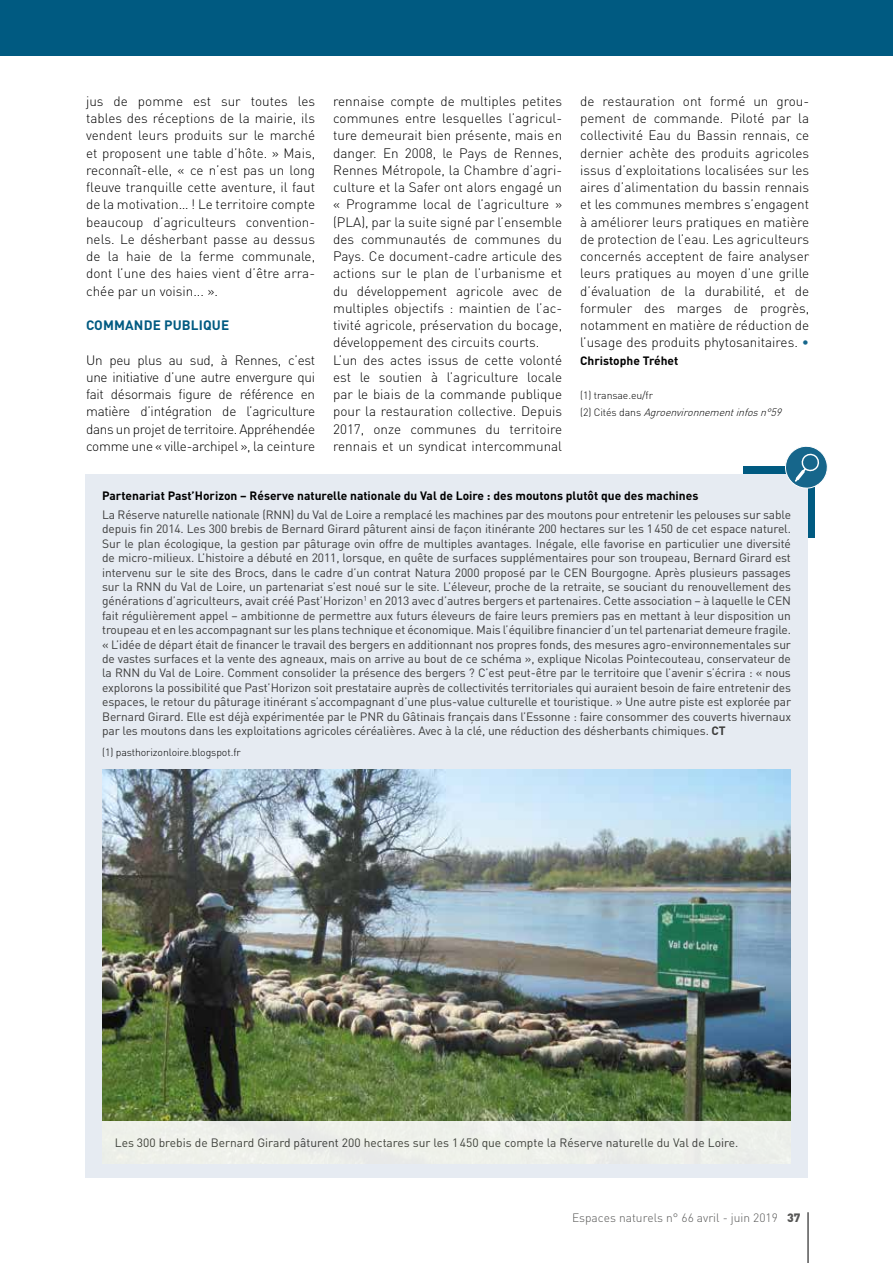
<style>
.page{position:relative;width:893px;height:1263px;background:#fff}
.page>*{position:absolute;margin:0;border:0;box-sizing:border-box;transform-origin:0 0}
.t1{font:300 13.5px/17.2px "DIN Pro";color:#000;text-align:justify}
.t2{font:700 13.5px "DIN Pro";letter-spacing:.01em;color:#005a81}
.t3{font:12px/14.4px "DIN Pro";color:#3c3c3b;text-align:justify}
.t4{font:700 12px "DIN Pro";color:#000}
.t5{font:300 12px "DIN Pro";color:#575756}
.t6{font:300 10.5px/17.2px "DIN Pro";letter-spacing:-.01em;color:#000}
.s1{color:#16668b}
.s2{font-style:italic}
.s3{font-weight:700}
.s4{font-weight:900}
</style>
<div class="page">
<hr style="left:808px;top:1212px;width:1px;height:51px;background:#000">
<div style="left:0;top:0;width:893px;height:56px;background:#005a81"></div>
<div style="left:743px;top:467px;width:72px;height:71px;background:#005a81"></div>
<div style="left:85px;top:474px;width:723px;height:704px;background:#e6ebf2"></div>
<svg style="left:783px;top:446px;width:45px;height:43px"></svg>
<img style="left:102px;top:770px;width:689px;height:351px">
<div style="left:102px;top:1121px;width:689px;height:43px;background:#edf0ea"></div>
<p class="t1" style="left:86px;top:92px;width:231px">jus de pomme est sur toutes les tables des réceptions de la mairie, ils vendent leurs produits sur le marché et proposent une table d’hôte. » Mais, reconnaît-elle, « ce n’est pas un long fleuve tranquille cette aventure, il faut de la motivation… ! Le territoire compte beaucoup d’agriculteurs convention&shy;nels. Le désherbant passe au dessus de la haie de la ferme communale, dont l’une des haies vient d’être arra&shy;chée par un voisin... ».</p>
<p class="t2" style="left:86px;top:316px;width:145px">COMMANDE PUBLIQUE</p>
<p class="t1" style="left:86px;top:350px;width:231px">Un peu plus au sud, à Rennes, c’est une initiative d’une autre envergure qui fait désormais figure de référence en matière d’intégration de l’agriculture dans un projet de territoire. Appréhendée comme une « ville-archipel », la ceinture</p>
<p class="t1" style="left:333px;top:92px;width:231px;text-align:left">rennaise compte de multiples petites communes entre lesquelles l’agricul&shy;ture demeurait bien présente, mais en danger. En 2008, le Pays de Rennes, Rennes Métropole, la Chambre d’agri&shy;culture et la Safer ont alors engagé un « Programme local de l’agriculture » (PLA), par la suite signé par l’ensemble des communautés de communes du Pays. Ce document-cadre articule des actions sur le plan de l’urbanisme et du développement agricole avec de multiples objectifs : maintien de l’ac&shy;tivité agricole, préservation du bocage, développement des circuits courts.<br>L’un des actes issus de cette volonté est le soutien à l’agriculture locale par le biais de la commande publique pour la restauration collective. Depuis 2017, onze communes du territoire rennais et un syndicat intercommunal</p>
<p class="t1" style="left:580px;top:92px;width:231px">de restauration ont formé un grou&shy;pement de commande. Piloté par la collectivité Eau du Bassin rennais, ce dernier achète des produits agricoles issus d’exploitations localisées sur les aires d’alimentation du bassin rennais et les communes membres s’engagent à améliorer leurs pratiques en matière de protection de l’eau. Les agriculteurs concernés acceptent de faire analyser leurs pratiques au moyen d’une grille d’évaluation de la durabilité, et de formuler des marges de progrès, notamment en matière de réduction de l’usage des produits phytosanitaires. <span class="s1">•</span></p>
<p class="t4" style="left:580px;top:352px;width:100px">Christophe Tréhet</p>
<p class="t6" style="left:580px;top:386px;width:206px">(1) transae.eu/fr<br>( 2 ) C i t é s d a n s <span class="s2">Agroenvironnementinfosn°59</span></p>
<p class="t4" style="left:102px;top:488px;width:598px">Partenariat Past’Horizon – Réserve naturelle nationale du Val de Loire : des moutons plutôt que des machines</p>
<p class="t3" style="left:102px;top:507px;width:690px">La Réserve naturelle nationale (RNN) du Val de Loire a remplacé les machines par des moutons pour entretenir les pelouses sur sable depuis fin 2014. Les 300 brebis de Bernard Girard pâturent ainsi de façon itinérante 200 hectares sur les 1450 de cet espace naturel.<br>Sur le plan écologique, la gestion par pâturage ovin offre de multiples avantages. Inégale, elle favorise en particulier une diversité de micro-milieux. L’histoire a débuté en 2011, lorsque, en quête de surfaces supplémentaires pour son troupeau, Bernard Girard est intervenu sur le site des Brocs, dans le cadre d’un contrat Natura 2000 proposé par le CEN Bourgogne. Après plusieurs passages sur la RNN du Val de Loire, un partenariat s’est noué sur le site. L’éleveur, proche de la retraite, se souciant du renouvellement des générations d’agriculteurs, avait créé Past’Horizon<sup>1</sup> en 2013 avec d’autres bergers et partenaires. Cette association – à laquelle le CEN fait régulièrement appel – ambitionne de permettre aux futurs éleveurs de faire leurs premiers pas en mettant à leur disposition un troupeau et en les accompagnant sur les plans technique et économique. Mais l’équilibre financier d’un tel partenariat demeure fragile. « L’idée de départ était de financer le travail des bergers en additionnant nos propres fonds, des mesures agro-environnementales sur de vastes surfaces et la vente des agneaux, mais on arrive au bout de ce schéma », explique Nicolas Pointecouteau, conservateur de la RNN du Val de Loire. Comment consolider la présence des bergers ? C’est peut-être par le territoire que l’avenir s’écrira : « nous explorons la possibilité que Past’Horizon soit prestataire auprès de collectivités territoriales qui auraient besoin de faire entretenir des espaces, le retour du pâturage itinérant s’accompagnant d’une plus-value culturelle et touristique. » Une autre piste est explorée par Bernard Girard. Elle est déjà expérimentée par le PNR du Gâtinais français dans l’Essonne : faire consommer des couverts hivernaux par les moutons dans les exploitations agricoles céréalières. Avec à la clé, une réduction des désherbants chimiques. <span class="s3">CT</span></p>
<p class="t6" style="left:102px;top:743px;width:140px">(1) pasthorizonloire.blogspot.fr</p>
<p class="t3" style="left:115px;top:1135px;width:625px">Les 300 brebis de Bernard Girard pâturent 200 hectares sur les 1450 que compte la Réserve naturelle du Val de Loire.</p>
<p class="t5" style="left:572px;top:1210px;width:230px">Espaces naturels n° 66 avril - juin 2019 <span class="s4">37</span></p>
</div>
